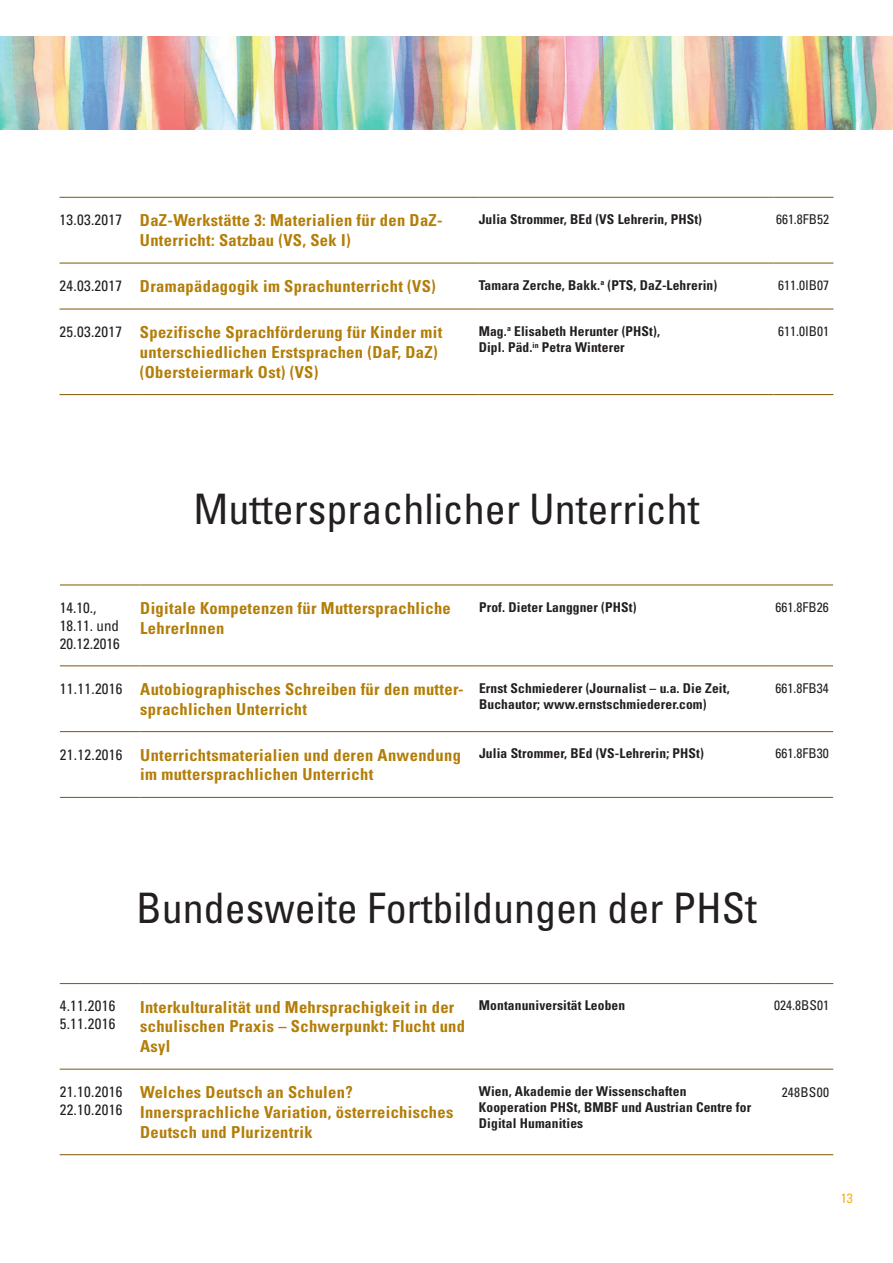
<style>
.page{position:relative;width:893px;height:1263px;background:#fff}
.page>*{position:absolute;margin:0;border:0;box-sizing:border-box;transform-origin:0 0}
.t1{font:condensed 42px "Univers LT Std";color:#231f20}
.t2{font:700 condensed 16.5px/19.8px "Univers LT Std";letter-spacing:.02em;color:#b37e08}
.t3{font:condensed 15px/18px "Univers LT Std";letter-spacing:.02em;color:#231f20}
.t4{font:condensed 15px/18px "Univers LT Std";color:#231f20}
.t5{font:700 condensed 13.5px/16.2px "Univers LT Std";letter-spacing:.01em;color:#231f20}
.t6{font:condensed 13.5px "Univers LT Std";color:#231f20}
.t7{font:condensed 13.5px "Univers LT Std";color:#faaf18}
.s1{font-weight:400;font-size:15px;color:#231f20}
</style>
<div class="page">
<img style="left:0;top:37px;width:893px;height:93px">
<hr style="left:60px;top:197px;width:80px;height:1px;background:#7f5700">
<hr style="left:140px;top:197px;width:339px;height:1px;background:#7f5700">
<hr style="left:479px;top:197px;width:294px;height:1px;background:#7f5700">
<hr style="left:773px;top:197px;width:60px;height:1px;background:#7f5700">
<hr style="left:60px;top:263px;width:80px;height:1px;background:#7f5700">
<hr style="left:140px;top:263px;width:339px;height:1px;background:#7f5700">
<hr style="left:479px;top:263px;width:294px;height:1px;background:#7f5700">
<hr style="left:773px;top:263px;width:60px;height:1px;background:#7f5700">
<hr style="left:60px;top:309px;width:80px;height:1px;background:#7f5700">
<hr style="left:60px;top:394px;width:80px;height:1px;background:#7f5700">
<hr style="left:140px;top:309px;width:339px;height:1px;background:#7f5700">
<hr style="left:140px;top:394px;width:339px;height:1px;background:#7f5700">
<hr style="left:479px;top:309px;width:294px;height:1px;background:#7f5700">
<hr style="left:479px;top:394px;width:294px;height:1px;background:#7f5700">
<hr style="left:773px;top:309px;width:60px;height:1px;background:#7f5700">
<hr style="left:773px;top:394px;width:60px;height:1px;background:#7f5700">
<hr style="left:60px;top:585px;width:80px;height:1px;background:#7f5700">
<hr style="left:140px;top:585px;width:339px;height:1px;background:#7f5700">
<hr style="left:479px;top:585px;width:295px;height:1px;background:#7f5700">
<hr style="left:774px;top:585px;width:59px;height:1px;background:#7f5700">
<hr style="left:60px;top:665px;width:80px;height:1px;background:#7f5700">
<hr style="left:140px;top:665px;width:339px;height:1px;background:#7f5700">
<hr style="left:479px;top:665px;width:295px;height:1px;background:#7f5700">
<hr style="left:774px;top:665px;width:59px;height:1px;background:#7f5700">
<hr style="left:60px;top:731px;width:80px;height:1px;background:#7f5700">
<hr style="left:60px;top:797px;width:80px;height:1px;background:#7f5700">
<hr style="left:140px;top:731px;width:339px;height:1px;background:#7f5700">
<hr style="left:140px;top:797px;width:339px;height:1px;background:#7f5700">
<hr style="left:479px;top:731px;width:295px;height:1px;background:#7f5700">
<hr style="left:479px;top:797px;width:295px;height:1px;background:#7f5700">
<hr style="left:774px;top:731px;width:59px;height:1px;background:#7f5700">
<hr style="left:774px;top:797px;width:59px;height:1px;background:#7f5700">
<hr style="left:60px;top:983px;width:80px;height:1px;background:#7f5700">
<hr style="left:140px;top:983px;width:339px;height:1px;background:#7f5700">
<hr style="left:479px;top:983px;width:295px;height:1px;background:#7f5700">
<hr style="left:774px;top:983px;width:59px;height:1px;background:#7f5700">
<hr style="left:60px;top:1069px;width:80px;height:1px;background:#7f5700">
<hr style="left:60px;top:1154px;width:80px;height:1px;background:#7f5700">
<hr style="left:140px;top:1069px;width:339px;height:1px;background:#7f5700">
<hr style="left:140px;top:1154px;width:339px;height:1px;background:#7f5700">
<hr style="left:479px;top:1069px;width:295px;height:1px;background:#7f5700">
<hr style="left:479px;top:1154px;width:295px;height:1px;background:#7f5700">
<hr style="left:774px;top:1069px;width:59px;height:1px;background:#7f5700">
<hr style="left:774px;top:1154px;width:59px;height:1px;background:#7f5700">
<p class="t2" style="left:140px;top:210px;width:304px;text-indent:-80px"><span class="s1">13.03.2017</span> DaZ-Werkstätte 3: Materialien für den DaZ-<br>Unterricht: Satzbau (VS, Sek I)</p>
<p class="t5" style="left:479px;top:211px;width:225px">Julia Strommer, BEd (VS Lehrerin, PHSt)</p>
<p class="t6" style="left:776px;top:211px;width:55px">661.8FB52</p>
<p class="t2" style="left:60px;top:276px;width:378px"><span class="s1">24.03.2017</span> Dramapädagogik im Sprachunterricht (VS)</p>
<p class="t5" style="left:479px;top:277px;width:240px">Tamara Zerche, Bakk.<sup>a</sup> (PTS, DaZ-Lehrerin)</p>
<p class="t6" style="left:778px;top:276px;width:52px">611.0IB07</p>
<p class="t2" style="left:140px;top:322px;width:304px;text-indent:-80px"><span class="s1">25.03.2017</span> Spezifische Sprachförderung für Kinder mit unterschiedlichen Erstsprachen (DaF, DaZ) (Obersteiermark Ost) (VS)</p>
<p class="t5" style="left:479px;top:323px;width:183px">Mag.<sup>a</sup> Elisabeth Herunter (PHSt),<br>Dipl. Päd.<sup>in</sup> Petra Winterer</p>
<p class="t6" style="left:778px;top:322px;width:52px">611.0IB01</p>
<h1 class="t1" style="left:193px;top:482px;width:508px">Muttersprachlicher Unterricht</h1>
<p class="t4" style="left:60px;top:598px;width:61px">14.10.,<br>18.11. und<br>20.12.2016</p>
<p class="t2" style="left:140px;top:598px;width:312px">Digitale Kompetenzen für Muttersprachliche<br>LehrerInnen</p>
<p class="t5" style="left:479px;top:599px;width:159px">Prof. Dieter Langgner (PHSt)</p>
<p class="t6" style="left:776px;top:598px;width:55px">661.8FB26</p>
<p class="t2" style="left:140px;top:679px;width:325px;text-indent:-80px"><span class="s1">11.11.2016</span> Autobiographisches Schreiben für den mutter&shy;sprachlichen Unterricht</p>
<p class="t5" style="left:479px;top:680px;width:252px">Ernst Schmiederer (Journalist – u.a. Die Zeit,<br>Buchautor; www.ernstschmiederer.com)</p>
<p class="t6" style="left:776px;top:679px;width:55px">661.8FB34</p>
<p class="t2" style="left:60px;top:745px;width:403px;text-align:center"><span class="s1">21.12.2016</span> Unterrichtsmaterialien und deren Anwendung im muttersprachlichen Unterricht</p>
<p class="t5" style="left:479px;top:745px;width:226px">Julia Strommer, BEd (VS-Lehrerin; PHSt)</p>
<p class="t6" style="left:776px;top:745px;width:55px">661.8FB30</p>
<h1 class="t1" style="left:136px;top:881px;width:622px">Bundesweite Fortbildungen der PHSt</h1>
<p class="t3" style="left:60px;top:997px;width:57px">4.11.2016<br>5.11.2016</p>
<p class="t2" style="left:140px;top:997px;width:326px">Interkulturalität und Mehrsprachigkeit in der schulischen Praxis – Schwerpunkt: Flucht und<br>Asyl</p>
<p class="t5" style="left:479px;top:997px;width:148px">Montanuniversität Leoben</p>
<p class="t6" style="left:774px;top:997px;width:56px">024.8B S01</p>
<p class="t3" style="left:60px;top:1082px;width:64px">21.10.2016<br>22.10.2016</p>
<p class="t2" style="left:140px;top:1082px;width:315px">Welches Deutsch an Schulen?<br>Innersprachliche Variation, österreichisches<br>Deutsch und Plurizentrik</p>
<p class="t5" style="left:479px;top:1083px;width:274px">Wien, Akademie der Wissenschaften<br>Kooperation PHSt, BMBF und Austrian Centre for<br>Digital Humanities</p>
<p class="t6" style="left:782px;top:1084px;width:49px">248B S00</p>
<p class="t7" style="left:841px;top:1189px;width:13px">13</p>
</div>
